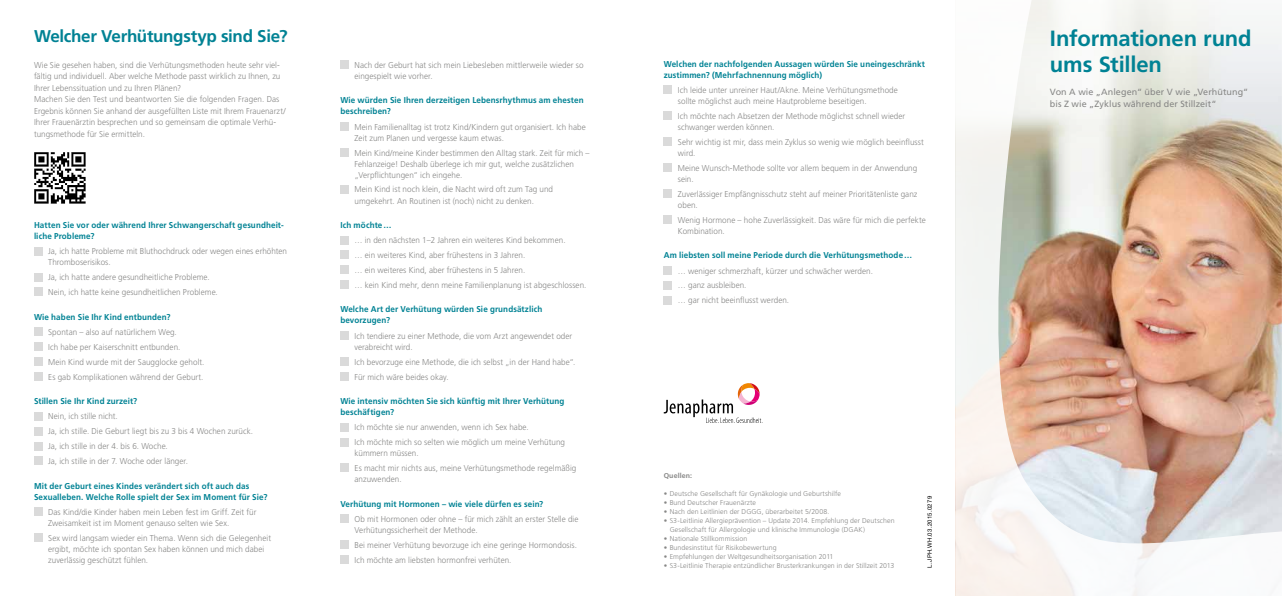
<style>
.page{position:relative;width:1282px;height:596px;background:#fff}
.page>*{position:absolute;margin:0;border:0;box-sizing:border-box;transform-origin:0 0}
.t1{font:700 22px/26px "Frutiger";letter-spacing:-.005em;color:#008294}
.t2{font:700 17px "Frutiger";letter-spacing:-.02em;color:#008294}
.t3{font:9px/12px "Frutiger";letter-spacing:.005em;color:#878786}
.t4{font:300 8.5px/11px "Frutiger";letter-spacing:.005em;color:#878786;scale:.95 1}
.t5{font:700 8.5px/11px "Frutiger";letter-spacing:.01em;color:#008294;scale:.95 1}
.t6{font:300 7px/9px "Frutiger";letter-spacing:.01em;color:#878786}
.t7{font:700 7px "Frutiger";letter-spacing:.02em;color:#878786}
.t8{font:6px "Helvetica Neue LT Std";letter-spacing:.04em;color:#000}
</style>
<div class="page">
<img style="left:955px;top:0;width:326px;height:595px">
<svg style="left:663px;top:383px;width:99px;height:40px"></svg>
<div style="left:34px;top:247px;width:9px;height:8px;background:#dadada"></div>
<div style="left:34px;top:272px;width:9px;height:9px;background:#dadada"></div>
<div style="left:34px;top:287px;width:9px;height:9px;background:#dadada"></div>
<div style="left:34px;top:327px;width:9px;height:9px;background:#dadada"></div>
<div style="left:34px;top:342px;width:9px;height:8px;background:#dadada"></div>
<div style="left:34px;top:357px;width:9px;height:8px;background:#dadada"></div>
<div style="left:34px;top:372px;width:9px;height:8px;background:#dadada"></div>
<div style="left:34px;top:411px;width:9px;height:9px;background:#dadada"></div>
<div style="left:34px;top:426px;width:9px;height:9px;background:#dadada"></div>
<div style="left:34px;top:441px;width:9px;height:9px;background:#dadada"></div>
<div style="left:34px;top:456px;width:9px;height:9px;background:#dadada"></div>
<div style="left:34px;top:507px;width:9px;height:8px;background:#dadada"></div>
<div style="left:34px;top:533px;width:9px;height:8px;background:#dadada"></div>
<img style="left:34px;top:152px;width:52px;height:52px">
<div style="left:340px;top:60px;width:9px;height:9px;background:#dadada"></div>
<div style="left:340px;top:122px;width:9px;height:8px;background:#dadada"></div>
<div style="left:340px;top:148px;width:9px;height:8px;background:#dadada"></div>
<div style="left:340px;top:185px;width:9px;height:8px;background:#dadada"></div>
<div style="left:340px;top:235px;width:9px;height:9px;background:#dadada"></div>
<div style="left:340px;top:250px;width:9px;height:9px;background:#dadada"></div>
<div style="left:340px;top:265px;width:9px;height:9px;background:#dadada"></div>
<div style="left:340px;top:280px;width:9px;height:9px;background:#dadada"></div>
<div style="left:340px;top:331px;width:9px;height:8px;background:#dadada"></div>
<div style="left:340px;top:357px;width:9px;height:8px;background:#dadada"></div>
<div style="left:340px;top:372px;width:9px;height:8px;background:#dadada"></div>
<div style="left:340px;top:422px;width:9px;height:9px;background:#dadada"></div>
<div style="left:340px;top:437px;width:9px;height:9px;background:#dadada"></div>
<div style="left:340px;top:463px;width:9px;height:9px;background:#dadada"></div>
<div style="left:340px;top:514px;width:9px;height:8px;background:#dadada"></div>
<div style="left:340px;top:540px;width:9px;height:8px;background:#dadada"></div>
<div style="left:340px;top:555px;width:9px;height:8px;background:#dadada"></div>
<div style="left:663px;top:85px;width:9px;height:9px;background:#dadada"></div>
<div style="left:663px;top:111px;width:9px;height:9px;background:#dadada"></div>
<div style="left:663px;top:137px;width:9px;height:9px;background:#dadada"></div>
<div style="left:663px;top:163px;width:9px;height:9px;background:#dadada"></div>
<div style="left:663px;top:189px;width:9px;height:9px;background:#dadada"></div>
<div style="left:663px;top:215px;width:9px;height:8px;background:#dadada"></div>
<div style="left:663px;top:266px;width:9px;height:8px;background:#dadada"></div>
<div style="left:663px;top:281px;width:9px;height:8px;background:#dadada"></div>
<div style="left:663px;top:295px;width:9px;height:9px;background:#dadada"></div>
<h2 class="t2" style="left:34px;top:26px;width:255px">Welcher Verhütungstyp sind Sie?</h2>
<p class="t4" style="left:34px;top:59px;width:266px;line-height:11.5px">Wie Sie gesehen haben, sind die Verhütungsmethoden heute sehr viel&shy;fältig und individuell. Aber welche Methode passt wirklich zu Ihnen, zu Ihrer Lebenssituation und zu Ihren Plänen?<br>Machen Sie den Test und beantworten Sie die folgenden Fragen. Das Ergebnis können Sie anhand der ausgefüllten Liste mit Ihrem Frauenarzt/ Ihrer Frauenärztin besprechen und so gemeinsam die optimale Verhü&shy;tungsmethode für Sie ermitteln.</p>
<p class="t5" style="left:34px;top:219px;width:264px">Hatten Sie vor oder während Ihrer Schwangerschaft gesundheit&shy;liche Probleme?</p>
<p class="t4" style="left:48px;top:246px;width:253px">Ja, ich hatte Probleme mit Bluthochdruck oder wegen eines erhöhten<br>Thromboserisikos.</p>
<p class="t4" style="left:48px;top:270px;width:180px;line-height:14.9px">Ja, ich hatte andere gesundheitliche Probleme.<br>Nein, ich hatte keine gesundheitlichen Probleme.</p>
<p class="t5" style="left:34px;top:311px;width:145px">Wie haben Sie Ihr Kind entbunden?</p>
<p class="t4" style="left:48px;top:324px;width:166px;line-height:14.9px">Spontan – also auf natürlichem Weg.<br>Ich habe per Kaiserschnitt entbunden.<br>Mein Kind wurde mit der Saugglocke geholt.<br>Es gab Komplikationen während der Geburt.</p>
<p class="t5" style="left:34px;top:395px;width:110px">Stillen Sie Ihr Kind zurzeit?</p>
<p class="t4" style="left:48px;top:409px;width:217px;line-height:14.9px">Nein, ich stille nicht.<br>Ja, ich stille. Die Geburt liegt bis zu 3 bis 4 Wochen zurück.<br>Ja, ich stille in der 4. bis 6. Woche.<br>Ja, ich stille in der 7. Woche oder länger.</p>
<p class="t5" style="left:34px;top:479px;width:247px">Mit der Geburt eines Kindes verändert sich oft auch das<br>Sexualleben. Welche Rolle spielt der Sex im Moment für Sie?</p>
<p class="t4" style="left:48px;top:506px;width:221px">Das Kind/die Kinder haben mein Leben fest im Griff. Zeit für<br>Zweisamkeit ist im Moment genauso selten wie Sex.</p>
<p class="t4" style="left:48px;top:532px;width:236px">Sex wird langsam wieder ein Thema. Wenn sich die Gelegenheit ergibt, möchte ich spontan Sex haben können und mich dabei zuverlässig geschützt fühlen.</p>
<p class="t4" style="left:354px;top:59px;width:242px">Nach der Geburt hat sich mein Liebesleben mittlerweile wieder so eingespielt wie vorher.</p>
<p class="t5" style="left:340px;top:95px;width:257px">Wie würden Sie Ihren derzeitigen Lebensrhythmus am ehesten beschreiben?</p>
<p class="t4" style="left:354px;top:121px;width:245px">Mein Familienalltag ist trotz Kind/Kindern gut organisiert. Ich habe<br>Zeit zum Planen und vergesse kaum etwas.</p>
<p class="t4" style="left:354px;top:147px;width:249px">Mein Kind/meine Kinder bestimmen den Alltag stark. Zeit für mich –<br>Fehlanzeige! Deshalb überlege ich mir gut, welche zusätzlichen „Verpflichtungen“ ich eingehe.</p>
<p class="t4" style="left:354px;top:184px;width:210px">Mein Kind ist noch klein, die Nacht wird oft zum Tag und umgekehrt. An Routinen ist (noch) nicht zu denken.</p>
<p class="t5" style="left:340px;top:219px;width:55px">Ich möchte…</p>
<p class="t4" style="left:354px;top:233px;width:245px;line-height:14.9px">… in den nächsten 1–2 Jahren ein weiteres Kind bekommen.<br>… ein weiteres Kind, aber frühestens in 3 Jahren.<br>… ein weiteres Kind, aber frühestens in 5 Jahren.<br>… kein Kind mehr, denn meine Familienplanung ist abgeschlossen.</p>
<p class="t5" style="left:340px;top:303px;width:214px">Welche Art der Verhütung würden Sie grundsätzlich bevorzugen?</p>
<p class="t4" style="left:354px;top:330px;width:231px">Ich tendiere zu einer Methode, die vom Arzt angewendet oder verabreicht wird.</p>
<p class="t4" style="left:354px;top:354px;width:234px;line-height:14.9px">Ich bevorzuge eine Methode, die ich selbst „in der Hand habe“.<br>Für mich wäre beides okay.</p>
<p class="t5" style="left:340px;top:395px;width:237px">Wie intensiv möchten Sie sich künftig mit Ihrer Verhütung beschäftigen?</p>
<p class="t4" style="left:354px;top:419px;width:223px;line-height:14.9px">Ich möchte sie nur anwenden, wenn ich Sex habe.<br>Ich möchte mich so selten wie möglich um meine Verhütung</p>
<p class="t4" style="left:354px;top:445px;width:235px;line-height:14.9px">kümmern müssen.<br>Es macht mir nichts aus, meine Verhütungsmethode regelmäßig</p>
<p class="t4" style="left:354px;top:473px;width:51px">anzuwenden.</p>
<p class="t5" style="left:340px;top:497px;width:215px">Verhütung mit Hormonen – wie viele dürfen es sein?</p>
<p class="t4" style="left:354px;top:513px;width:237px">Ob mit Hormonen oder ohne – für mich zählt an erster Stelle die<br>Verhütungssicherheit der Methode.</p>
<p class="t4" style="left:354px;top:537px;width:236px;line-height:14.9px">Bei meiner Verhütung bevorzuge ich eine geringe Hormondosis.<br>Ich möchte am liebsten hormonfrei verhüten.</p>
<p class="t5" style="left:663px;top:58px;width:276px">Welchen der nachfolgenden Aussagen würden Sie uneingeschränkt zustimmen? (Mehrfachnennung möglich)</p>
<p class="t4" style="left:677px;top:85px;width:233px">Ich leide unter unreiner Haut/Akne. Meine Verhütungsmethode sollte möglichst auch meine Hautprobleme beseitigen.</p>
<p class="t4" style="left:677px;top:110px;width:241px">Ich möchte nach Absetzen der Methode möglichst schnell wieder schwanger werden können.</p>
<p class="t4" style="left:677px;top:136px;width:260px">Sehr wichtig ist mir, dass mein Zyklus so wenig wie möglich beeinflusst wird.</p>
<p class="t4" style="left:677px;top:162px;width:253px">Meine Wunsch-Methode sollte vor allem bequem in der Anwendung sein.</p>
<p class="t4" style="left:677px;top:188px;width:254px">Zuverlässiger Empfängnisschutz steht auf meiner Prioritätenliste ganz oben.</p>
<p class="t4" style="left:677px;top:214px;width:262px">Wenig Hormone – hohe Zuverlässigkeit. Das wäre für mich die perfekte<br>Kombination.</p>
<p class="t5" style="left:663px;top:249px;width:263px">Am liebsten soll meine Periode durch die Verhütungsmethode…</p>
<p class="t4" style="left:677px;top:263px;width:207px;line-height:14.9px">… weniger schmerzhaft, kürzer und schwächer werden. … ganz ausbleiben.<br>… gar nicht beeinflusst werden.</p>
<p class="t7" style="left:663px;top:470px;width:30px">Quellen:</p>
<p class="t6" style="left:663px;top:488px;width:179px">• Deutsche Gesellschaft für Gynäkologie und Geburtshilfe</p>
<p class="t6" style="left:663px;top:497px;width:94px">• Bund Deutscher Frauenärzte</p>
<p class="t6" style="left:663px;top:506px;width:167px">• Nach den Leitlinien der DGGG, überarbeitet 5/2008.</p>
<p class="t6" style="left:669px;top:515px;width:226px;text-indent:-6px">• S3-Leitlinie Allergieprävention – Update 2014. Empfehlung der Deutschen<br>Gesellschaft für Allergologie und klinische Immunologie (DGAK)</p>
<p class="t6" style="left:663px;top:533px;width:85px">• Nationale Stillkommission</p>
<p class="t6" style="left:663px;top:542px;width:114px">• Bundesinstitut für Risikobewertung</p>
<p class="t6" style="left:663px;top:551px;width:171px">• Empfehlungen der Weltgesundheitsorganisation 2011</p>
<p class="t6" style="left:663px;top:560px;width:232px">• S3-Leitlinie Therapie entzündlicher Brusterkrankungen in der Stillzeit 2013</p>
<p class="t8" style="left:926px;top:567px;width:73px;rotate:-90deg">L.JPH.WH.03.2015.0279</p>
<h1 class="t1" style="left:1049px;top:25px;width:203px">Informationen rund ums Stillen</h1>
<p class="t3" style="left:1049px;top:85px;width:200px">Von A wie „Anlegen“ über V wie „Verhütung“ bis Z wie „Zyklus während der Stillzeit“</p>
</div>
